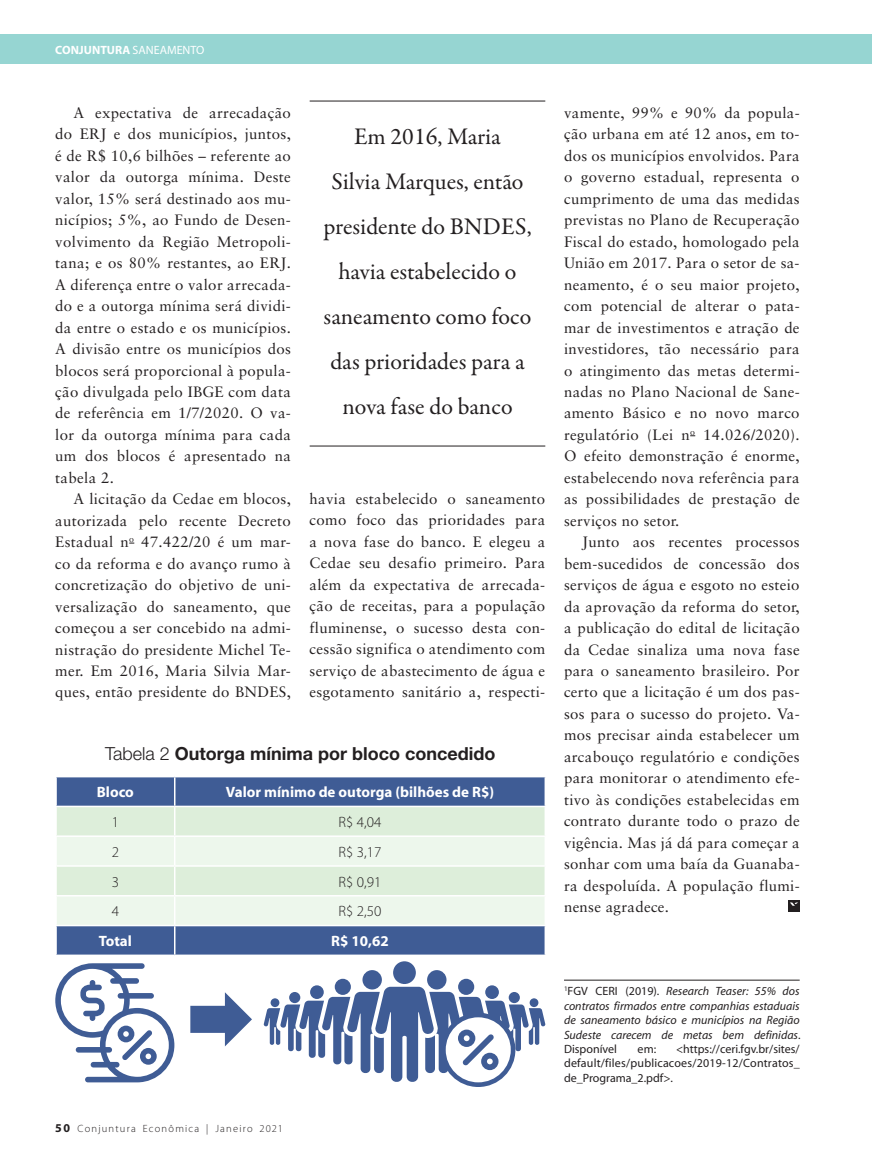
<style>
.page{position:relative;width:872px;height:1170px;background:#fff}
.page>*{position:absolute;margin:0;border:0;box-sizing:border-box;transform-origin:0 0}
.t1{font:24px/45px "Garamond Premr Pro";color:#231f20;text-align:center}
.t2{font:700 18px "Helvetica Neue";color:#231f20}
.t3{font:15px/21.5px "Sabon";letter-spacing:.02em;color:#231f20;text-align:justify}
.t4{font:15px "Adobe Corp ID Myriad Bd";color:#fff}
.t5{font:15px "Adobe Corp ID Myriad Lt";color:#231f20}
.t6{font:12px/14.4px "Adobe Corp ID Myriad Rg It";color:#231f20;text-align:justify}
.t7{font:12px/14.4px "Adobe Corp ID Myriad Rg";letter-spacing:.015em;color:#231f20;text-align:justify}
.t8{font:12px "Adobe Corp ID Myriad Bd";color:#fff}
.t9{font:10.5px "Adobe Corp ID Myriad Lt";letter-spacing:.115em;color:#231f20}
.s1{font-family:"Adobe Corp ID Myriad Rg"}
.s2{font-weight:300}
.s3{font-family:"Adobe Corp ID Myriad Bd";font-size:12px}
</style>
<div class="page">
<div style="left:0;top:34px;width:872px;height:30px;background:#96d5d2"></div>
<hr style="left:564px;top:979px;width:235px;height:1px;background:#231f20">
<div style="left:788px;top:900px;width:11px;height:12px;background:#231f20"></div>
<svg style="left:790px;top:902px;width:8px;height:3px"></svg>
<hr style="left:310px;top:101px;width:235px;height:1px;background:#231f20">
<hr style="left:310px;top:446px;width:235px;height:1px;background:#231f20">
<div style="left:57px;top:777px;width:487px;height:177px;background:#3f5c95"></div>
<div style="left:57px;top:807px;width:487px;height:28px;background:#ddeeda"></div>
<svg style="left:57px;top:836px;width:487px;height:88px;background:#e8f4e6"></svg>
<hr style="left:55px;top:805px;width:120px;height:2px;background:#fff">
<hr style="left:175px;top:805px;width:371px;height:2px;background:#fff">
<hr style="left:55px;top:835px;width:120px;height:1px;background:#fff">
<hr style="left:55px;top:865px;width:120px;height:1px;background:#fff">
<hr style="left:175px;top:835px;width:371px;height:1px;background:#fff">
<hr style="left:175px;top:865px;width:371px;height:1px;background:#fff">
<hr style="left:55px;top:894px;width:120px;height:2px;background:#fff">
<hr style="left:175px;top:894px;width:371px;height:2px;background:#fff">
<hr style="left:55px;top:924px;width:120px;height:2px;background:#fff">
<hr style="left:175px;top:924px;width:371px;height:2px;background:#fff">
<svg style="left:174px;top:777px;width:1px;height:177px"></svg>
<svg style="left:458px;top:978px;width:16px;height:16px"></svg>
<svg style="left:335px;top:978px;width:16px;height:16px"></svg>
<div style="left:427px;top:970px;width:19px;height:19px;background:#3f5c95;border-radius:50%"></div>
<div style="left:362px;top:970px;width:20px;height:19px;background:#3f5c95;border-radius:50%"></div>
<div style="left:393px;top:961px;width:23px;height:22px;background:#3f5c95;border-radius:50%"></div>
<svg style="left:55px;top:963px;width:119px;height:119px"></svg>
<svg style="left:190px;top:992px;width:62px;height:54px"></svg>
<svg style="left:441px;top:1012px;width:74px;height:74px"></svg>
<svg style="left:263px;top:986px;width:282px;height:95px"></svg>
<p class="t8" style="left:55px;top:44px;width:151px">CONJUNTURA <span class="s1">SANEAMENTO</span></p>
<p class="t3" style="left:55px;top:102px;width:237px;text-indent:18px">A expectativa de arrecadação do ERJ e dos municípios, juntos, é de R$ 10,6 bilhões – referente ao valor da outorga mínima. Deste valor, 15% será destinado aos mu&shy;nicípios; 5%, ao Fundo de Desen&shy;volvimento da Região Metropoli&shy;tana; e os 80% restantes, ao ERJ.<br>A diferença entre o valor arrecada&shy;do e a outorga mínima será dividi&shy;da entre o estado e os municípios.<br>A divisão entre os municípios dos blocos será proporcional à popula&shy;ção divulgada pelo IBGE com data de referência em 1/7/2020. O va&shy;lor da outorga mínima para cada um dos blocos é apresentado na tabela 2.</p>
<p class="t3" style="left:55px;top:488px;width:237px;text-indent:18px">A licitação da Cedae em blocos, autorizada pelo recente Decreto Estadual n<sup>o</sup> 47.422/20 é um mar&shy;co da reforma e do avanço rumo à concretização do objetivo de uni&shy;versalização do saneamento, que começou a ser concebido na admi&shy;nistração do presidente Michel Te&shy;mer. Em 2016, Maria Silvia Mar&shy;ques, então presidente do BNDES,</p>
<p class="t3" style="left:310px;top:488px;width:237px">havia estabelecido o saneamento como foco das prioridades para a nova fase do banco. E elegeu a Cedae seu desafio primeiro. Para além da expectativa de arrecada&shy;ção de receitas, para a população fluminense, o sucesso desta con&shy;cessão significa o atendimento com serviço de abastecimento de água e esgotamento sanitário a, respecti-</p>
<h1 class="t1" style="left:323px;top:114px;width:210px">Em 2016, Maria<br>Silvia Marques, então presidente do BNDES, havia estabelecido o saneamento como foco das prioridades para a nova fase do banco</h1>
<p class="t2" style="left:105px;top:742px;width:392px"><span class="s2">Tabela 2</span> Outorga mínima por bloco concedido</p>
<p class="t4" style="left:97px;top:784px;width:39px">Bloco</p>
<p class="t4" style="left:226px;top:784px;width:270px">Valor mínimo de outorga (bilhões de R$)</p>
<p class="t5" style="left:112px;top:814px;width:9px">1</p>
<p class="t5" style="left:339px;top:814px;width:44px">R$ 4,04</p>
<p class="t5" style="left:112px;top:844px;width:9px">2</p>
<p class="t5" style="left:339px;top:844px;width:44px">R$ 3,17</p>
<p class="t5" style="left:112px;top:874px;width:9px">3</p>
<p class="t5" style="left:339px;top:874px;width:44px">R$ 0,91</p>
<p class="t5" style="left:112px;top:903px;width:9px">4</p>
<p class="t5" style="left:339px;top:903px;width:44px">R$ 2,50</p>
<p class="t4" style="left:99px;top:933px;width:35px">Total</p>
<p class="t4" style="left:331px;top:933px;width:59px">R$ 10,62</p>
<p class="t9" style="left:55px;top:1122px;width:229px"><span class="s3">50</span> Conjuntura Econômica | Janeiro 2021</p>
<p class="t3" style="left:564px;top:102px;width:237px">vamente, 99% e 90% da popula&shy;ção urbana em até 12 anos, em to&shy;dos os municípios envolvidos. Para o governo estadual, representa o cumprimento de uma das medidas previstas no Plano de Recuperação Fiscal do estado, homologado pela União em 2017. Para o setor de sa&shy;neamento, é o seu maior projeto, com potencial de alterar o pata&shy;mar de investimentos e atração de investidores, tão necessário para o atingimento das metas determi&shy;nadas no Plano Nacional de Sane&shy;amento Básico e no novo marco regulatório (Lei n<sup>o</sup> 14.026/2020).<br>O efeito demonstração é enorme, estabelecendo nova referência para as possibilidades de prestação de serviços no setor.</p>
<p class="t3" style="left:564px;top:531px;width:237px;text-indent:18px">Junto aos recentes processos bem-sucedidos de concessão dos serviços de água e esgoto no esteio da aprovação da reforma do setor, a publicação do edital de licitação da Cedae sinaliza uma nova fase para o saneamento brasileiro. Por certo que a licitação é um dos pas&shy;sos para o sucesso do projeto. Va&shy;mos precisar ainda estabelecer um arcabouço regulatório e condições para monitorar o atendimento efe&shy;tivo às condições estabelecidas em contrato durante todo o prazo de vigência. Mas já dá para começar a sonhar com uma baía da Guanaba&shy;ra despoluída. A população flumi&shy;nense agradece.</p>
<p class="t6" style="left:564px;top:984px;width:238px"><sup>1</sup><span class="s1">FGV CERI (2019).</span> Research Teaser: 55% dos contratos firmados entre companhias estaduais de saneamento básico e municípios na Região Sudeste carecem de metas bem definidas<span class="s1">.</span></p>
<p class="t7" style="left:564px;top:1042px;width:54px">Disponível</p>
<p class="t7" style="left:637px;top:1042px;width:20px">em:</p>
<p class="t7" style="left:564px;top:1042px;width:237px;text-indent:112px">&lt;https://ceri.fgv.br/sites/ default/files/publicacoes/2019-12/Contratos_ de_Programa_2.pdf&gt;.</p>
</div>
